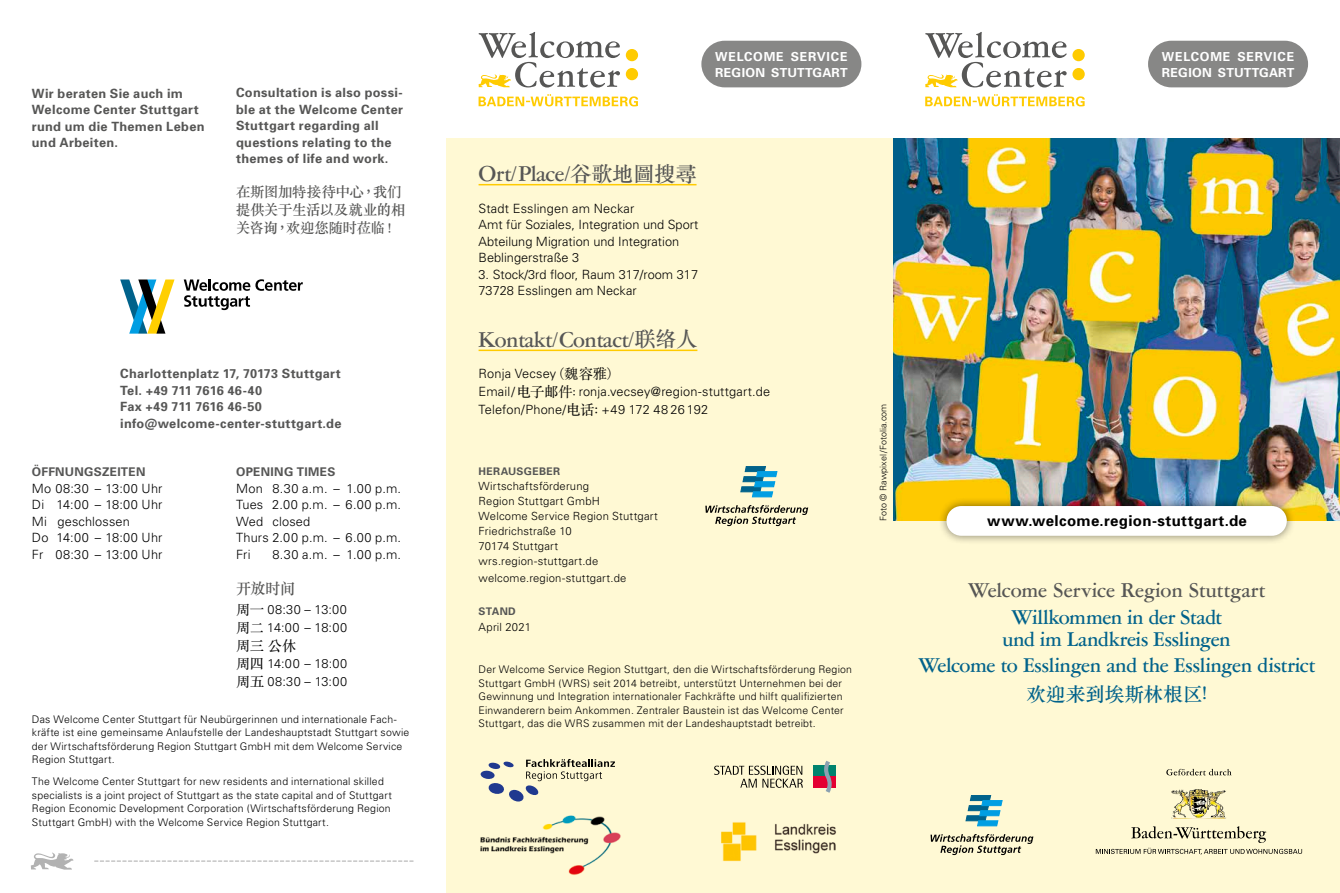
<style>
.page{position:relative;width:1340px;height:893px;background:#fff}
.page>*{position:absolute;margin:0;border:0;box-sizing:border-box;transform-origin:0 0}
.t1{font:500 21px "Garamont Amsterdam BQ";color:#565655}
.t2{font:500 19.5px/22.5px "Garamont Amsterdam BQ";letter-spacing:.005em;color:#00628b;text-align:center}
.t3{font:500 19.5px "Garamont Amsterdam BQ";letter-spacing:.015em;color:#565655}
.t4{font:19.5px "ST Songti TC Bold";letter-spacing:.005em;color:#00628b}
.t5{font:700 15px "Univers";letter-spacing:.025em;color:#000}
.t6{font:15px "ST Songti TC Bold";color:#565655}
.t7{font:14.25px/18px "ST Songti TC Bold";letter-spacing:-.01em;color:#565655}
.t8{font:14.25px "ST Songti TC Regular";color:#000}
.t9{font:300 12.75px/16.5px "Univers";color:#000}
.t10{font:700 12.75px/16.5px "Univers";letter-spacing:.025em;color:#565655}
.t11{font:300 12.75px/18px "Univers";letter-spacing:.04em;color:#000}
.t12{font:700 12.45px/15.8px "Univers";letter-spacing:.035em;color:#fff}
.t13{font:700 12px "Univers";letter-spacing:.025em;color:#565655}
.t14{font:300 11.25px/15px "Univers";letter-spacing:.02em;color:#000}
.t15{font:300 10.5px/13.5px "Univers";letter-spacing:.02em;color:#000}
.t16{font:700 10.5px "Univers";letter-spacing:.025em;color:#565655}
.t17{font:300 9px "Univers";color:#000}
.s1{font-family:"ST Songti TC Regular";font-weight:400;font-size:14.25px}
.s2{font-family:"ST Songti TC Bold";font-weight:400}
.s3{font-family:"ST Songti TC Regular";font-weight:400}
</style>
<div class="page">
<div style="left:446px;top:138px;width:447px;height:755px;background:#fff9d4"></div>
<hr style="left:478px;top:184px;width:218px;height:1px;background:#ffcb00">
<div style="left:893px;top:477px;width:446px;height:416px;background:#fff9d4"></div>
<img style="left:893px;top:138px;width:446px;height:383px">
<div style="left:937px;top:497px;width:358px;height:48px;background:#000;opacity:.5"></div>
<div style="left:946px;top:506px;width:340px;height:30px;background:#fff;border-radius:15px"></div>
<svg style="left:626px;top:49px;width:12px;height:31px"></svg>
<svg style="left:478px;top:32px;width:142px;height:56px"></svg>
<svg style="left:478px;top:94px;width:160px;height:12px"></svg>
<svg style="left:1072px;top:49px;width:12px;height:31px"></svg>
<svg style="left:925px;top:32px;width:141px;height:56px"></svg>
<svg style="left:925px;top:94px;width:159px;height:12px"></svg>
<div style="left:1148px;top:41px;width:159px;height:46px;background:#878786;border-radius:23px"></div>
<div style="left:701px;top:41px;width:160px;height:46px;background:#878786;border-radius:23px"></div>
<svg style="left:966px;top:795px;width:36px;height:31px"></svg>
<svg style="left:930px;top:834px;width:103px;height:21px"></svg>
<img style="left:1171px;top:789px;width:55px;height:30px">
<svg style="left:1095px;top:826px;width:207px;height:29px"></svg>
<svg style="left:1166px;top:769px;width:65px;height:6px"></svg>
<svg style="left:31px;top:852px;width:43px;height:18px"></svg>
<svg style="left:95px;top:860px;width:318px;height:2px"></svg>
<hr style="left:478px;top:350px;width:219px;height:1px;background:#ffcb00">
<svg style="left:740px;top:466px;width:37px;height:31px"></svg>
<svg style="left:705px;top:505px;width:103px;height:21px"></svg>
<svg style="left:120px;top:279px;width:54px;height:55px"></svg>
<svg style="left:184px;top:279px;width:119px;height:31px"></svg>
<img style="left:721px;top:822px;width:115px;height:40px">
<svg style="left:714px;top:766px;width:89px;height:22px"></svg>
<div style="left:813px;top:766px;width:22px;height:11px;background:#00836e"></div>
<div style="left:813px;top:777px;width:22px;height:11px;background:#e40031"></div>
<svg style="left:824px;top:761px;width:7px;height:32px"></svg>
<img style="left:480px;top:815px;width:141px;height:60px">
<svg style="left:480px;top:759px;width:135px;height:42px"></svg>
<p class="t10" style="left:32px;top:84px;width:174px">Wir beraten Sie auch im<br>Welcome Center Stuttgart rund um die Themen Leben und Arbeiten.</p>
<p class="t10" style="left:236px;top:84px;width:169px">Consultation is also possi&shy;ble at the Welcome Center<br>Stuttgart regarding all questions relating to the themes of life and work.</p>
<h3 class="t7" style="left:236px;top:183px;width:171px">在斯图加特接待中心，我们提供关于生活以及就业的相关咨询，欢迎您随时莅临！</h3>
<p class="t10" style="left:120px;top:365px;width:223px">Charlottenplatz 17, 70173 Stuttgart<br>Tel. +49 711 7616 46-40<br>Fax +49 711 7616 46-50 info@welcome-center-stuttgart.de</p>
<p class="t13" style="left:32px;top:464px;width:115px">ÖFFNUNGSZEITEN</p>
<p class="t9" style="left:32px;top:480px;width:132px">Mo 08:30 – 13:00 Uhr<br>Di 14:00 – 18:00 Uhr<br>Mi geschlossen<br>Do 14:00 – 18:00 Uhr<br>Fr 08:30 – 13:00 Uhr</p>
<p class="t13" style="left:236px;top:464px;width:101px">OPENING TIMES</p>
<p class="t9" style="left:236px;top:480px;width:166px">Mon 8.30 a.m. – 1.00 p.m.<br>Tues 2.00 p.m. – 6.00 p.m.<br>Wed closed<br>Thurs 2.00 p.m. – 6.00 p.m.<br>Fri</p>
<p class="t9" style="left:272px;top:546px;width:130px">8.30 a.m. – 1.00 p.m.</p>
<h3 class="t6" style="left:236px;top:579px;width:60px">开放时间</h3>
<p class="t11" style="left:236px;top:600px;width:113px"><span class="s1">周一</span> 08:30 – 13:00<span class="s1">周二</span> 14:00 – 18:00</p>
<h3 class="t8" style="left:236px;top:636px;width:62px">周三 公休</h3>
<p class="t11" style="left:236px;top:654px;width:113px"><span class="s1">周四</span> 14:00 – 18:00<span class="s1">周五</span> 08:30 – 13:00</p>
<p class="t15" style="left:32px;top:712px;width:379px">Das Welcome Center Stuttgart für Neubürgerinnen und internationale Fach&shy;kräfte ist eine gemeinsame Anlaufstelle der Landeshauptstadt Stuttgart sowie der Wirtschaftsförderung Region Stuttgart GmbH mit dem Welcome Service Region Stuttgart.</p>
<p class="t15" style="left:32px;top:774px;width:361px">The Welcome Center Stuttgart for new residents and international skilled specialists is a joint project of Stuttgart as the state capital and of Stuttgart Region Economic Development Corporation (Wirtschaftsförderung Region Stuttgart GmbH) with the Welcome Service Region Stuttgart.</p>
<p class="t12" style="left:715px;top:49px;width:134px">WELCOME SERVICE<br>REGION STUTTGART</p>
<p class="t12" style="left:1161px;top:49px;width:134px">WELCOME SERVICE<br>REGION STUTTGART</p>
<h1 class="t1" style="left:478px;top:162px;width:219px">Ort/Place/<span class="s2">谷歌地圖搜尋</span></h1>
<p class="t9" style="left:478px;top:200px;width:221px">Stadt Esslingen am Neckar<br>Amt für Soziales, Integration und Sport<br>Abteilung Migration und Integration<br>Beblingerstraße 3</p>
<p class="t9" style="left:478px;top:266px;width:221px">3. Stock/3rd floor, Raum 317/room 317<br>73728 Esslingen am Neckar</p>
<h1 class="t1" style="left:478px;top:327px;width:220px">Kontakt/Contact/<span class="s2">联络人</span></h1>
<p class="t9" style="left:478px;top:364px;width:293px;line-height:18px">Ronja Vecsey <span class="s1">(魏容雅)<br></span>Email/<span class="s1">电子邮件</span><span class="s3">:</span> ronja.vecsey@region-stuttgart.de<br>Telefon/Phone/<span class="s1">电话:</span> +49 172 48 26 192</p>
<p class="t16" style="left:478px;top:465px;width:83px">HERAUSGEBER</p>
<p class="t14" style="left:478px;top:478px;width:181px">Wirtschaftsförderung<br>Region Stuttgart GmbH<br>Welcome Service Region Stuttgart<br>Friedrichstraße 10<br>70174 Stuttgart wrs.region-stuttgart.de</p>
<p class="t14" style="left:478px;top:570px;width:149px">welcome.region-stuttgart.de</p>
<p class="t16" style="left:478px;top:604px;width:39px">STAND</p>
<p class="t14" style="left:478px;top:619px;width:54px">April 2021</p>
<p class="t15" style="left:478px;top:662px;width:375px">Der Welcome Service Region Stuttgart, den die Wirtschaftsförderung Region Stuttgart GmbH (WRS) seit 2014 betreibt, unterstützt Unternehmen bei der Gewinnung und Integration internationaler Fachkräfte und hilft qualifizierten Einwanderern beim Ankommen. Zentraler Baustein ist das Welcome Center Stuttgart, das die WRS zusammen mit der Landeshauptstadt betreibt.</p>
<p class="t17" style="left:878px;top:521px;width:119px;rotate:-90deg">Foto © Rawpixel/Fotolia.com</p>
<h3 class="t5" style="left:987px;top:511px;width:261px">www.welcome.region-stuttgart.de</h3>
<h2 class="t3" style="left:968px;top:579px;width:298px">Welcome Service Region Stuttgart</h2>
<h2 class="t2" style="left:1002px;top:606px;width:229px">Willkommen in der Stadt und im Landkreis Esslingen</h2>
<h2 class="t2" style="left:918px;top:654px;width:398px">Welcome to Esslingen and the Esslingen district</h2>
<h2 class="t4" style="left:1026px;top:682px;width:182px">欢迎来到埃斯林根区!</h2>
</div>
